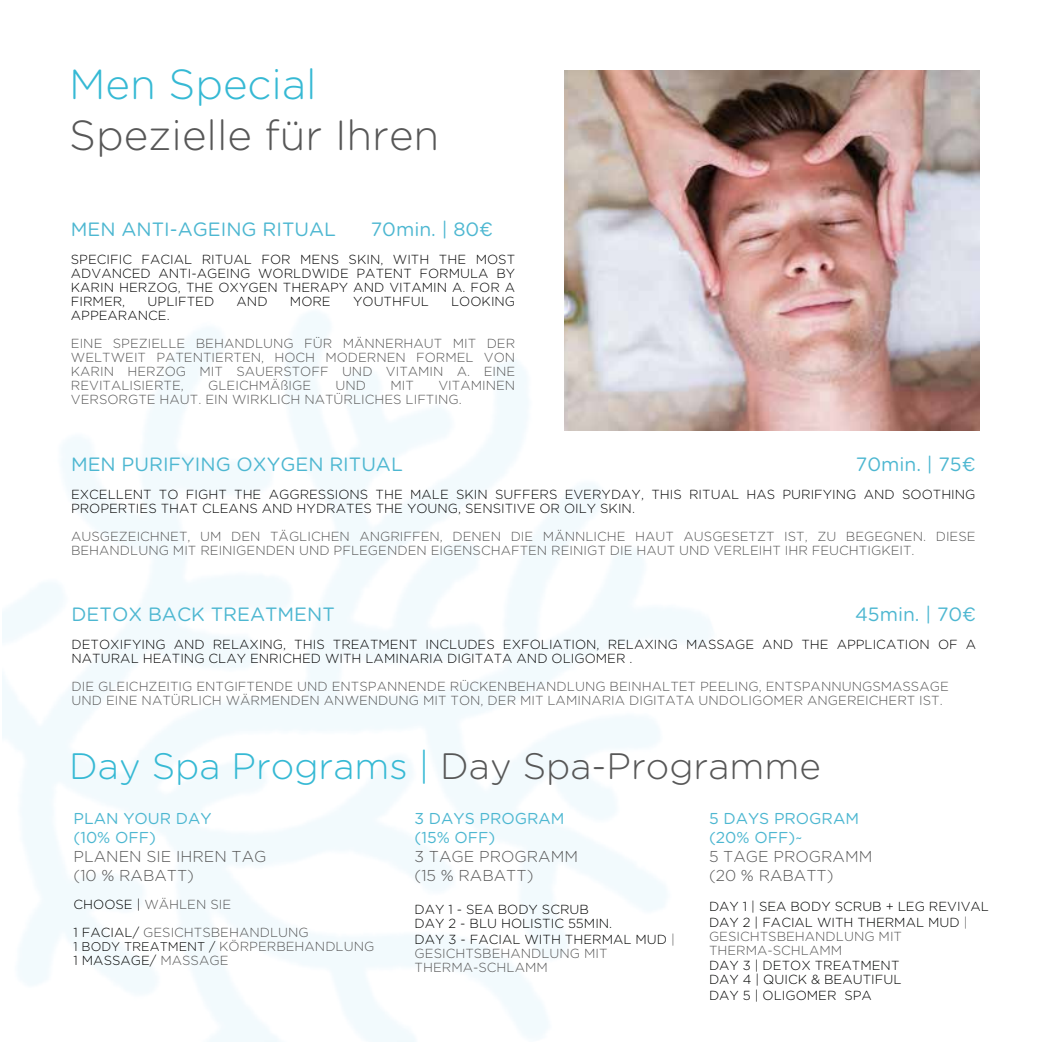
<style>
.page{position:relative;width:1042px;height:1042px;background:#fff}
.page>*{position:absolute;margin:0;border:0;box-sizing:border-box;transform-origin:0 0}
.t1{font:300 42px "Gotham Rounded";color:#575757}
.t2{font:300 42px "Gotham Rounded";color:#36b9d4}
.t3{font:300 36.75px "Gotham Rounded";color:#575757}
.t4{font:19.25px "Gotham Rounded";color:#4db7d1}
.t5{font:300 15.75px/18.9px "Gotham Rounded";color:#575757}
.t6{font:15.75px/19.2px "Gotham Rounded";color:#4db7d1}
.t7{font:300 13.12px/14px "Gotham Rounded";color:#575757}
.t8{font:300 13.12px/14px "Gotham Rounded";color:#040404}
.t9{font:300 13.12px/14px "Gotham Rounded";color:#010201}
.s1{color:#36b9d4}
.s2{color:#010201}
.s3{font-size:12.6px;color:#010201}
.s4{color:#575757}
</style>
<div class="page">
<img style="left:564px;top:71px;width:415px;height:360px">
<h1 class="t2" style="left:69px;top:56px;width:249px">Men Special</h1>
<h1 class="t1" style="left:69px;top:107px;width:372px">Spezielle für Ihren</h1>
<h3 class="t4" style="left:71px;top:216px;width:267px">MEN ANTI-AGEING RITUAL</h3>
<h3 class="t4" style="left:371px;top:216px;width:124px">70min. | 80€</h3>
<p class="t8" style="left:71px;top:252px;width:446px;text-align:justify">SPECIFIC FACIAL RITUAL FOR MENS SKIN, WITH THE MOST ADVANCED ANTI-AGEING WORLDWIDE PATENT FORMULA BY KARIN HERZOG, THE OXYGEN THERAPY AND VITAMIN A. FOR A FIRMER,</p>
<p class="t8" style="left:148px;top:294px;width:68px">UPLIFTED</p>
<p class="t8" style="left:237px;top:294px;width:33px">AND</p>
<p class="t8" style="left:290px;top:294px;width:42px">MORE</p>
<p class="t8" style="left:353px;top:294px;width:77px">YOUTHFUL</p>
<p class="t8" style="left:451px;top:294px;width:66px">LOOKING</p>
<p class="t8" style="left:71px;top:308px;width:100px">APPEARANCE.</p>
<p class="t7" style="left:71px;top:336px;width:446px;text-align:justify">EINE SPEZIELLE BEHANDLUNG FÜR MÄNNERHAUT MIT DER WELTWEIT PATENTIERTEN, HOCH MODERNEN FORMEL VON KARIN HERZOG MIT SAUERSTOFF UND VITAMIN A. EINE REVITALISIERTE,</p>
<p class="t7" style="left:208px;top:378px;width:105px">GLEICHMÄßIGE</p>
<p class="t7" style="left:336px;top:378px;width:32px">UND</p>
<p class="t7" style="left:390px;top:378px;width:25px">MIT</p>
<p class="t7" style="left:71px;top:378px;width:446px;text-indent:367px">VITAMINEN<br>VERSORGTE HAUT. EIN WIRKLICH NATÜRLICHES LIFTING.</p>
<h3 class="t4" style="left:71px;top:451px;width:333px">MEN PURIFYING OXYGEN RITUAL</h3>
<h3 class="t4" style="left:856px;top:451px;width:121px">70min. | 75€</h3>
<p class="t8" style="left:71px;top:487px;width:906px">EXCELLENT TO FIGHT THE AGGRESSIONS THE MALE SKIN SUFFERS EVERYDAY, THIS RITUAL HAS PURIFYING AND SOOTHING<br>PROPERTIES THAT CLEANS AND HYDRATES THE YOUNG, SENSITIVE OR OILY SKIN.</p>
<p class="t7" style="left:71px;top:529px;width:906px">AUSGEZEICHNET, UM DEN TÄGLICHEN ANGRIFFEN, DENEN DIE MÄNNLICHE HAUT AUSGESETZT IST, ZU BEGEGNEN. DIESE<br>BEHANDLUNG MIT REINIGENDEN UND PFLEGENDEN EIGENSCHAFTEN REINIGT DIE HAUT UND VERLEIHT IHR FEUCHTIGKEIT.</p>
<h3 class="t4" style="left:72px;top:601px;width:265px">DETOX BACK TREATMENT</h3>
<h3 class="t4" style="left:855px;top:601px;width:123px">45min. | 70€</h3>
<p class="t8" style="left:72px;top:637px;width:906px">DETOXIFYING AND RELAXING, THIS TREATMENT INCLUDES EXFOLIATION, RELAXING MASSAGE AND THE APPLICATION OF A<br>NATURAL HEATING CLAY ENRICHED WITH LAMINARIA DIGITATA AND OLIGOMER .</p>
<p class="t7" style="left:72px;top:679px;width:879px">DIE GLEICHZEITIG ENTGIFTENDE UND ENTSPANNENDE RÜCKENBEHANDLUNG BEINHALTET PEELING, ENTSPANNUNGSMASSAGE<br>UND EINE NATÜRLICH WÄRMENDEN ANWENDUNG MIT TON, DER MIT LAMINARIA DIGITATA UNDOLIGOMER ANGEREICHERT IST.</p>
<h2 class="t3" style="left:69px;top:741px;width:753px"><span class="s1">Day Spa Programs |</span> Day Spa-Programme</h2>
<p class="t6" style="left:414px;top:808px;width:152px">3 DAYS PROGRAM (15% OFF)</p>
<p class="t5" style="left:414px;top:846px;width:165px">3 TAGE PROGRAMM (15 % RABATT)</p>
<p class="t9" style="left:414px;top:902px;width:199px">DAY 1 - SEA BODY SCRUB<br>DAY 2 - BLU HOLISTIC 55MIN.</p>
<p class="t7" style="left:414px;top:932px;width:262px"><span class="s2">DAY 3 - FACIAL WITH THERMAL MUD</span> |<br>GESICHTSBEHANDLUNG MIT<br>THERMA-SCHLAMM</p>
<p class="t6" style="left:74px;top:808px;width:140px">PLAN YOUR DAY (10% OFF)</p>
<p class="t5" style="left:74px;top:846px;width:194px">PLANEN SIE IHREN TAG (10 % RABATT)</p>
<p class="t7" style="left:74px;top:890px;width:237px;line-height:28px"><span class="s2">CHOOSE |</span> WÄHLEN SIE<br><span class="s2">1 FACIAL/</span> GESICHTSBEHANDLUNG</p>
<p class="t7" style="left:74px;top:939px;width:302px"><span class="s3">1 BODY TREATMENT /</span> KÖRPERBEHANDLUNG<br><span class="s2">1 MASSAGE/</span> MASSAGE</p>
<p class="t6" style="left:709px;top:808px;width:152px">5 DAYS PROGRAM (20% OFF)~</p>
<p class="t5" style="left:709px;top:846px;width:165px">5 TAGE PROGRAMM (20 % RABATT)</p>
<p class="t9" style="left:709px;top:897px;width:281px;line-height:15.8px">DAY 1 | SEA BODY SCRUB + LEG REVIVAL<br>DAY 2 | FACIAL WITH THERMAL MUD <span class="s4">|</span></p>
<p class="t7" style="left:709px;top:928px;width:195px">GESICHTSBEHANDLUNG MIT<br>THERMA-SCHLAMM</p>
<p class="t9" style="left:709px;top:958px;width:194px">DAY 3 | DETOX TREATMENT<br>DAY 4 | QUICK &amp; BEAUTIFUL</p>
<p class="t9" style="left:709px;top:988px;width:164px">DAY 5 | OLIGOMER SPA</p>
</div>
